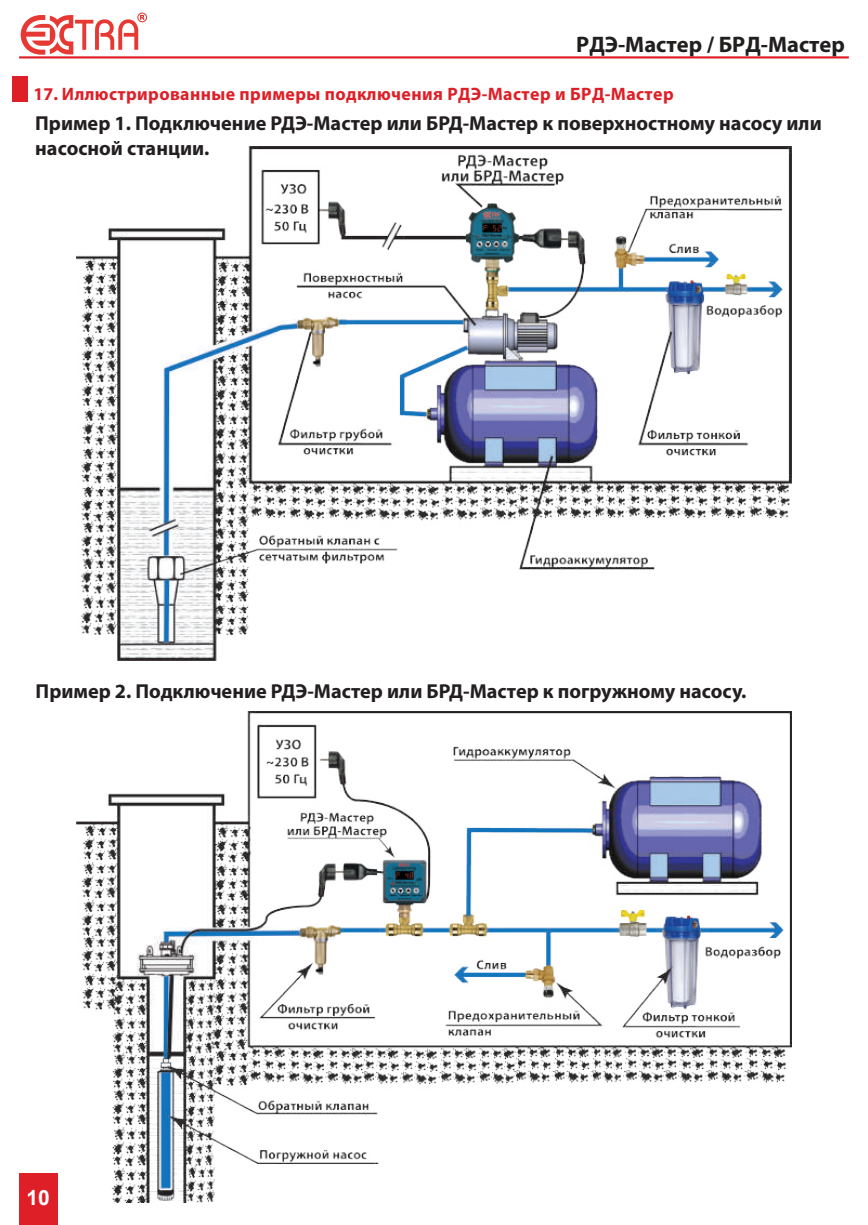
<style>
.page{position:relative;width:868px;height:1225px;background:#fff}
.page>*{position:absolute;margin:0;border:0;box-sizing:border-box;transform-origin:0 0}
.t1{font:700 22.5px "Myriad Pro";color:#211e1e}
.t2{font:700 20.93px "Arial";color:#fff}
.t3{font:700 20.25px/24.8px "Myriad Pro";color:#231f20}
.t4{font:700 18px "Myriad Pro";letter-spacing:.025em;color:#de1f27}
</style>
<div class="page">
<div style="left:12px;top:77px;width:16px;height:25px;background:#de1f27"></div>
<img style="left:77px;top:711px;width:714px;height:491px">
<img style="left:77px;top:146px;width:714px;height:514px">
<div style="left:19px;top:1174px;width:38px;height:51px;background:#de1f27"></div>
<svg style="left:21px;top:13px;width:126px;height:42px"></svg>
<hr style="left:19px;top:56px;width:829px;height:2px;background:#de1f27">
<p class="t1" style="left:576px;top:30px;width:270px">РДЭ-Мастер / БРД-Мастер</p>
<p class="t4" style="left:34px;top:82px;width:641px">17. Иллюстрированные примеры подключения РДЭ-Мастер и БРД-Мастер</p>
<p class="t3" style="left:35px;top:110px;width:788px">Пример 1. Подключение РДЭ-Мастер или БРД-Мастер к поверхностному насосу или насосной станции.</p>
<p class="t3" style="left:36px;top:678px;width:712px">Пример 2. Подключение РДЭ-Мастер или БРД-Мастер к погружному насосу.</p>
<p class="t2" style="left:27px;top:1182px;width:25px">10</p>
</div>
